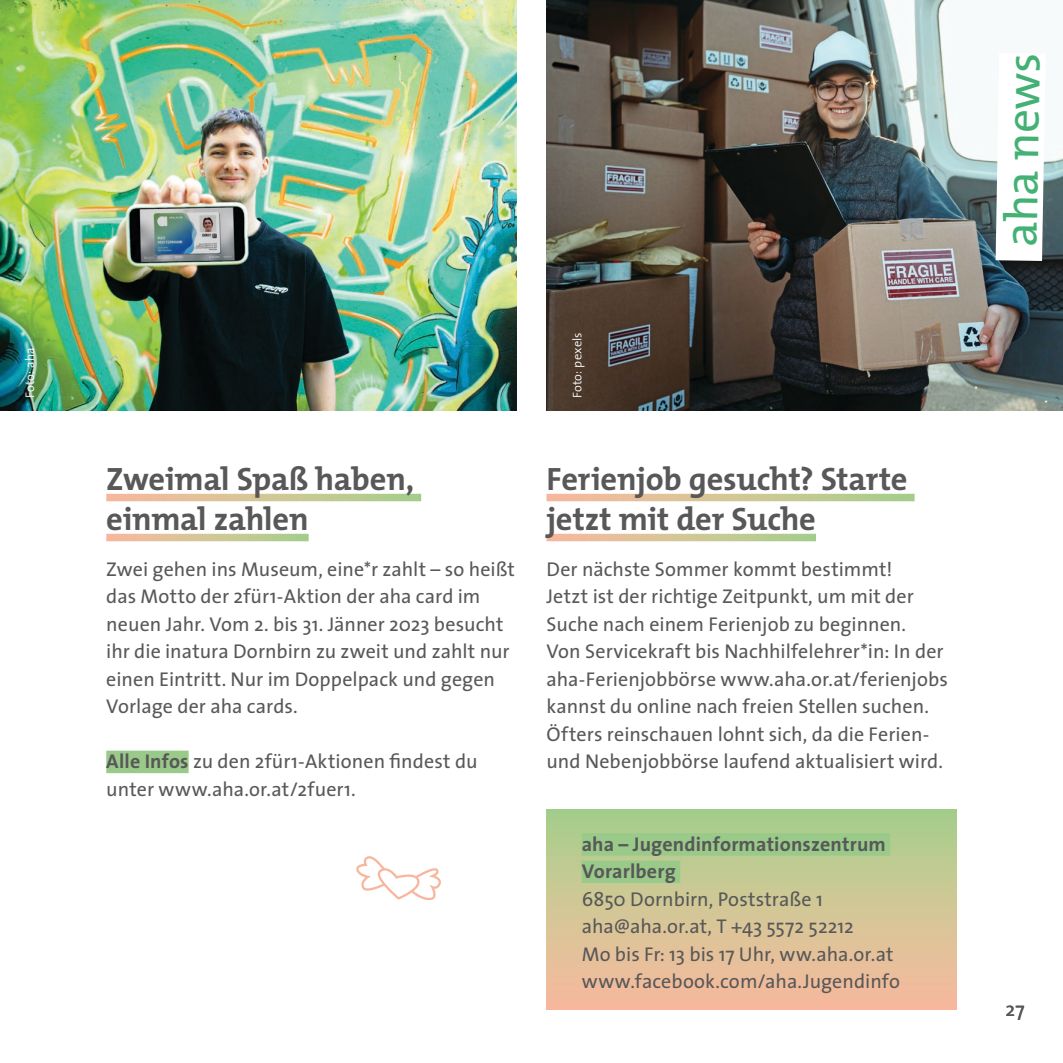
<style>
.page{position:relative;width:1063px;height:1063px;background:#fff}
.page>*{position:absolute;margin:0;border:0;box-sizing:border-box;transform-origin:0 0}
.t1{font:46.75px "The Mix";color:#43b174}
.t2{font:700 32.5px/40px "The Mix";letter-spacing:-.01em;color:#585858}
.t3{font:20px/27.5px "The Sans";letter-spacing:.005em;color:#585858}
.t4{font:700 20px/27.5px "The Sans";letter-spacing:.005em;color:#585858}
.t5{font:20px "The Mix";color:#585858}
.t6{font:300 12.5px "The Sans";letter-spacing:.01em;color:#fff}
.s1{font-weight:700}
</style>
<div class="page">
<img style="left:1px;top:0;width:515px;height:411px">
<img style="left:546px;top:0;width:517px;height:411px">
<img style="left:0;top:0;width:1px;height:411px">
<svg style="left:106px;top:494px;width:315px;height:7px"></svg>
<svg style="left:106px;top:534px;width:203px;height:7px"></svg>
<div style="left:106px;top:751px;width:83px;height:22px;background:#9aca89"></div>
<svg style="left:546px;top:494px;width:369px;height:7px"></svg>
<svg style="left:546px;top:534px;width:270px;height:7px"></svg>
<div style="left:546px;top:810px;width:411px;height:199px;background:linear-gradient(to bottom,#a6d08c,#fbbb9f)"></div>
<div style="left:582px;top:833px;width:308px;height:23px;background:#9aca89"></div>
<div style="left:582px;top:861px;width:98px;height:22px;background:#9aca89"></div>
<svg style="left:996px;top:53px;width:50px;height:208px"></svg>
<svg style="left:356px;top:856px;width:85px;height:44px"></svg>
<p class="t6" style="left:20px;top:398px;width:52px;rotate:-90deg">Foto: aha</p>
<h2 class="t2" style="left:106px;top:458px;width:309px">Zweimal Spaß haben, einmal zahlen</h2>
<p class="t3" style="left:106px;top:555px;width:410px">Zwei gehen ins Museum, eine*r zahlt – so heißt das Motto der 2für1-Aktion der aha card im neuen Jahr. Vom 2. bis 31. Jänner 2023 besucht ihr die inatura Dornbirn zu zweit und zahlt nur einen Eintritt. Nur im Doppelpack und gegen Vorlage der aha cards.</p>
<p class="t3" style="left:106px;top:747px;width:373px"><span class="s1">Alle Infos</span> zu den 2für1-Aktionen findest du unter www.aha.or.at/2fuer1.</p>
<p class="t6" style="left:567px;top:398px;width:68px;rotate:-90deg">Foto: pexels</p>
<h2 class="t2" style="left:546px;top:458px;width:363px">Ferienjob gesucht? Starte jetzt mit der Suche</h2>
<p class="t3" style="left:546px;top:555px;width:403px">Der nächste Sommer kommt bestimmt!<br>Jetzt ist der richtige Zeitpunkt, um mit der Suche nach einem Ferienjob zu beginnen.<br>Von Servicekraft bis Nachhilfelehrer*in: In der aha-Ferienjobbörse www.aha.or.at/ferienjobs kannst du online nach freien Stellen suchen.<br>Öfters reinschauen lohnt sich, da die Ferien&shy;und Nebenjobbörse laufend aktualisiert wird.</p>
<p class="t4" style="left:582px;top:830px;width:306px">aha – Jugendinformationszentrum<br>Vorarlberg</p>
<p class="t3" style="left:582px;top:885px;width:320px">6850 Dornbirn, Poststraße 1 aha@aha.or.at, T +43 5572 52212<br>Mo bis Fr: 13 bis 17 Uhr, ww.aha.or.at www.facebook.com/aha.Jugendinfo</p>
<h1 class="t1" style="left:982px;top:246px;width:195px;rotate:-89deg">aha news</h1>
<p class="t5" style="left:1006px;top:992px;width:20px">27</p>
</div>
